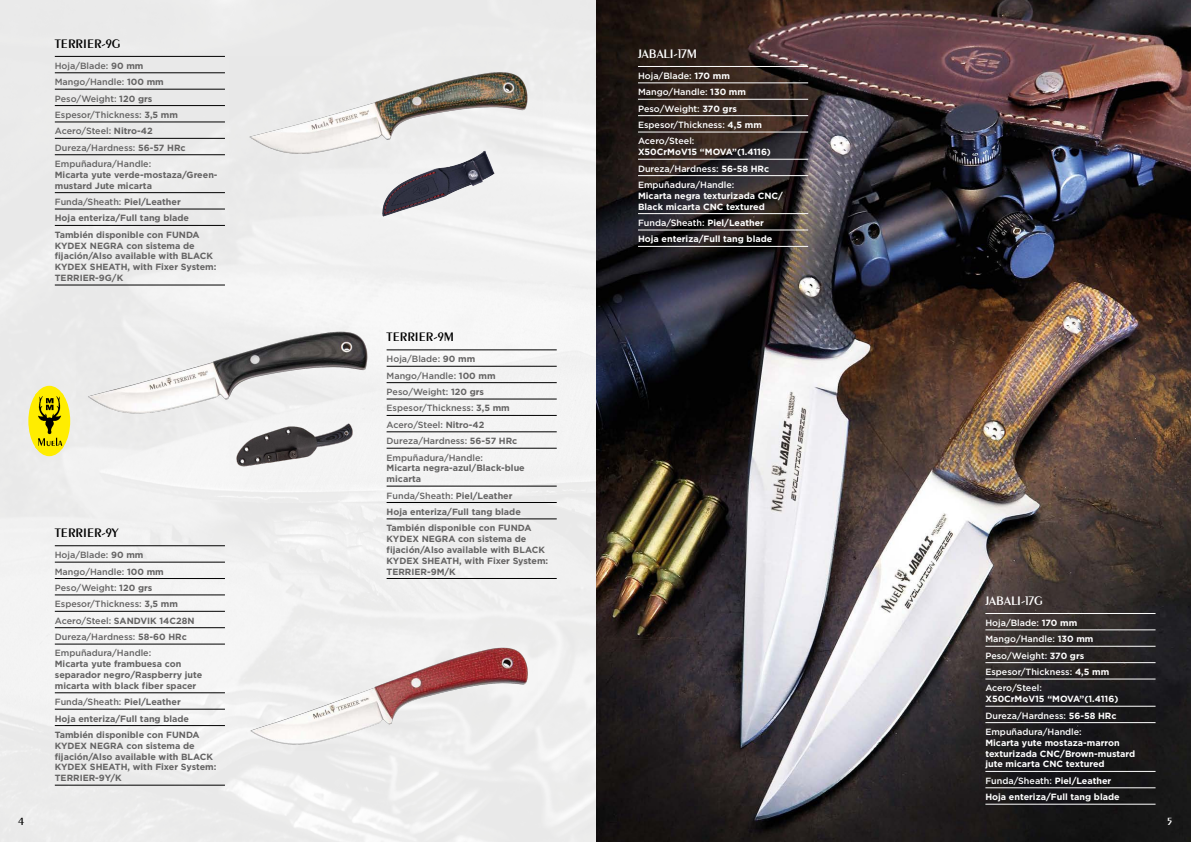
<style>
.page{position:relative;width:1191px;height:842px;background:#fff}
.page>*{position:absolute;margin:0;border:0;box-sizing:border-box;transform-origin:0 0}
.t1{font:600 13px "Exotic 350 BT";color:#000}
.t2{font:600 13px "Exotic 350 BT";color:#fff}
.t3{font:600 11px "Exotic 350 BT";color:#000}
.t4{font:600 11px "Exotic 350 BT";color:#fff}
.t5{font:700 9px/10.8px "Gotham";color:#646363}
.t6{font:500 9px/16.4px "Gotham";color:#646363}
.t7{font:500 9px/16.4px "Gotham";color:#fff}
.t8{font:700 9px/10.8px "Gotham";color:#fff}
.s1{font-weight:700}
.s2{font-weight:500}
</style>
<div class="page">
<img style="left:0;top:0;width:1191px;height:842px">
<hr style="left:985px;top:613px;width:170px;height:1px;background:#fff">
<hr style="left:985px;top:630px;width:170px;height:1px;background:#fff">
<hr style="left:985px;top:646px;width:170px;height:1px;background:#fff">
<hr style="left:985px;top:662px;width:170px;height:1px;background:#fff">
<hr style="left:985px;top:679px;width:170px;height:1px;background:#fff">
<hr style="left:985px;top:706px;width:170px;height:1px;background:#fff">
<hr style="left:985px;top:722px;width:170px;height:1px;background:#fff">
<hr style="left:985px;top:771px;width:170px;height:1px;background:#fff">
<hr style="left:985px;top:787px;width:170px;height:1px;background:#fff">
<hr style="left:985px;top:804px;width:170px;height:1px;background:#fff">
<hr style="left:638px;top:66px;width:170px;height:1px;background:#fff">
<hr style="left:638px;top:83px;width:170px;height:1px;background:#fff">
<hr style="left:638px;top:99px;width:170px;height:1px;background:#fff">
<hr style="left:638px;top:115px;width:170px;height:1px;background:#fff">
<hr style="left:638px;top:132px;width:170px;height:1px;background:#fff">
<hr style="left:638px;top:159px;width:170px;height:1px;background:#fff">
<hr style="left:638px;top:175px;width:170px;height:1px;background:#fff">
<hr style="left:638px;top:213px;width:170px;height:1px;background:#fff">
<hr style="left:638px;top:230px;width:170px;height:1px;background:#fff">
<hr style="left:638px;top:246px;width:170px;height:1px;background:#fff">
<div style="left:28px;top:386px;width:42px;height:70px;background:#ffed00;border-radius:50%"></div>
<img style="left:35px;top:394px;width:29px;height:54px">
<hr style="left:55px;top:56px;width:170px;height:1px;background:#000">
<hr style="left:55px;top:73px;width:170px;height:1px;background:#000">
<hr style="left:55px;top:89px;width:170px;height:1px;background:#000">
<hr style="left:55px;top:105px;width:170px;height:1px;background:#000">
<hr style="left:55px;top:122px;width:170px;height:1px;background:#000">
<hr style="left:55px;top:138px;width:170px;height:1px;background:#000">
<hr style="left:55px;top:155px;width:170px;height:1px;background:#000">
<hr style="left:55px;top:192px;width:170px;height:1px;background:#000">
<hr style="left:55px;top:209px;width:170px;height:1px;background:#000">
<hr style="left:55px;top:225px;width:170px;height:1px;background:#000">
<hr style="left:55px;top:285px;width:170px;height:1px;background:#000">
<hr style="left:55px;top:546px;width:170px;height:1px;background:#000">
<hr style="left:55px;top:562px;width:170px;height:1px;background:#000">
<hr style="left:55px;top:578px;width:170px;height:1px;background:#000">
<hr style="left:55px;top:595px;width:170px;height:1px;background:#000">
<hr style="left:55px;top:611px;width:170px;height:1px;background:#000">
<hr style="left:55px;top:627px;width:170px;height:1px;background:#000">
<hr style="left:55px;top:644px;width:170px;height:1px;background:#000">
<hr style="left:55px;top:693px;width:170px;height:1px;background:#000">
<hr style="left:55px;top:709px;width:170px;height:1px;background:#000">
<hr style="left:55px;top:725px;width:170px;height:1px;background:#000">
<hr style="left:55px;top:785px;width:170px;height:1px;background:#000">
<hr style="left:386px;top:350px;width:171px;height:1px;background:#000">
<hr style="left:386px;top:366px;width:171px;height:1px;background:#000">
<hr style="left:386px;top:382px;width:171px;height:1px;background:#000">
<hr style="left:386px;top:399px;width:171px;height:1px;background:#000">
<hr style="left:386px;top:415px;width:171px;height:1px;background:#000">
<hr style="left:386px;top:432px;width:171px;height:1px;background:#000">
<hr style="left:386px;top:448px;width:171px;height:1px;background:#000">
<hr style="left:386px;top:486px;width:171px;height:1px;background:#000">
<hr style="left:386px;top:502px;width:171px;height:1px;background:#000">
<hr style="left:386px;top:519px;width:171px;height:1px;background:#000">
<hr style="left:386px;top:578px;width:171px;height:1px;background:#000">
<img style="left:229px;top:57px;width:313px;height:117px">
<img style="left:77px;top:327px;width:305px;height:96px">
<img style="left:240px;top:640px;width:297px;height:111px">
<img style="left:229px;top:414px;width:127px;height:61px">
<img style="left:444px;top:151px;width:40px;height:16px">
<h1 class="t1" style="left:55px;top:36px;width:67px">TERRIER-9G</h1>
<p class="t6" style="left:55px;top:57px;width:132px">Hoja/Blade: <span class="s1">90 mm<br></span>Mango/Handle: <span class="s1">100 mm<br></span>Peso/Weight: <span class="s1">120 grs<br></span>Espesor/Thickness: <span class="s1">3,5 mm<br></span>Acero/Steel: <span class="s1">Nitro-42<br></span>Dureza/Hardness: <span class="s1">56-57 HRc<br></span>Empuñadura/Handle:</p>
<p class="t5" style="left:55px;top:169px;width:164px">Micarta yute verde-mostaza/Green&shy;mustard Jute micarta</p>
<p class="t5" style="left:55px;top:193px;width:146px;line-height:16.4px"><span class="s2">Funda/Sheath:</span> Piel/Leather<br>Hoja enteriza/Full tang blade<br>También disponible con FUNDA</p>
<p class="t5" style="left:55px;top:240px;width:163px">KYDEX NEGRA con sistema de fijación/Also available with BLACK<br>KYDEX SHEATH, with Fixer System:<br>TERRIER-9G/K</p>
<h1 class="t1" style="left:55px;top:525px;width:65px">TERRIER-9Y</h1>
<p class="t6" style="left:55px;top:546px;width:141px">Hoja/Blade: <span class="s1">90 mm<br></span>Mango/Handle: <span class="s1">100 mm<br></span>Peso/Weight: <span class="s1">120 grs<br></span>Espesor/Thickness: <span class="s1">3,5 mm<br></span>Acero/Steel: <span class="s1">SANDVIK 14C28N<br></span>Dureza/Hardness: <span class="s1">58-60 HRc<br></span>Empuñadura/Handle:</p>
<p class="t5" style="left:55px;top:658px;width:149px">Micarta yute frambuesa con separador negro/Raspberry jute micarta with black fiber spacer</p>
<p class="t5" style="left:55px;top:693px;width:146px;line-height:16.4px"><span class="s2">Funda/Sheath:</span> Piel/Leather<br>Hoja enteriza/Full tang blade<br>También disponible con FUNDA</p>
<p class="t5" style="left:55px;top:740px;width:163px">KYDEX NEGRA con sistema de fijación/Also available with BLACK<br>KYDEX SHEATH, with Fixer System:<br>TERRIER-9Y/K</p>
<h1 class="t1" style="left:386px;top:329px;width:69px">TERRIER-9M</h1>
<p class="t6" style="left:386px;top:351px;width:132px">Hoja/Blade: <span class="s1">90 mm<br></span>Mango/Handle: <span class="s1">100 mm<br></span>Peso/Weight: <span class="s1">120 grs<br></span>Espesor/Thickness: <span class="s1">3,5 mm<br></span>Acero/Steel: <span class="s1">Nitro-42<br></span>Dureza/Hardness: <span class="s1">56-57 HRc<br></span>Empuñadura/Handle:</p>
<p class="t5" style="left:386px;top:462px;width:140px">Micarta negra-azul/Black-blue micarta</p>
<p class="t5" style="left:386px;top:487px;width:146px;line-height:16.4px"><span class="s2">Funda/Sheath:</span> Piel/Leather<br>Hoja enteriza/Full tang blade<br>También disponible con FUNDA</p>
<p class="t5" style="left:386px;top:533px;width:163px">KYDEX NEGRA con sistema de fijación/Also available with BLACK<br>KYDEX SHEATH, with Fixer System:<br>TERRIER-9M/K</p>
<h1 class="t2" style="left:638px;top:46px;width:60px">JABALI-17M</h1>
<p class="t7" style="left:638px;top:67px;width:125px">Hoja/Blade: <span class="s1">170 mm<br></span>Mango/Handle: <span class="s1">130 mm<br></span>Peso/Weight: <span class="s1">370 grs<br></span>Espesor/Thickness: <span class="s1">4,5 mm<br></span>Acero/Steel:</p>
<p class="t7" style="left:638px;top:144px;width:134px"><span class="s1">X50CrMoV15 “MOVA”(1.4116)<br></span>Dureza/Hardness: <span class="s1">56-58 HRc<br></span>Empuñadura/Handle:</p>
<p class="t8" style="left:638px;top:190px;width:146px">Micarta negra texturizada CNC/<br>Black micarta CNC textured</p>
<p class="t8" style="left:638px;top:214px;width:136px;line-height:16.4px"><span class="s2">Funda/Sheath:</span> Piel/Leather<br>Hoja enteriza/Full tang blade</p>
<h1 class="t2" style="left:985px;top:593px;width:59px">JABALI-17G</h1>
<p class="t7" style="left:985px;top:614px;width:125px">Hoja/Blade: <span class="s1">170 mm<br></span>Mango/Handle: <span class="s1">130 mm<br></span>Peso/Weight: <span class="s1">370 grs<br></span>Espesor/Thickness: <span class="s1">4,5 mm<br></span>Acero/Steel:</p>
<p class="t7" style="left:985px;top:691px;width:134px"><span class="s1">X50CrMoV15 “MOVA”(1.4116)<br></span>Dureza/Hardness: <span class="s1">56-58 HRc<br></span>Empuñadura/Handle:</p>
<p class="t8" style="left:985px;top:737px;width:151px">Micarta yute mostaza-marron texturizada CNC/Brown-mustard jute micarta CNC textured</p>
<p class="t8" style="left:985px;top:772px;width:136px;line-height:16.4px"><span class="s2">Funda/Sheath:</span> Piel/Leather<br>Hoja enteriza/Full tang blade</p>
<p class="t3" style="left:18px;top:815px;width:8px">4</p>
<p class="t4" style="left:1167px;top:815px;width:6px">5</p>
</div>
